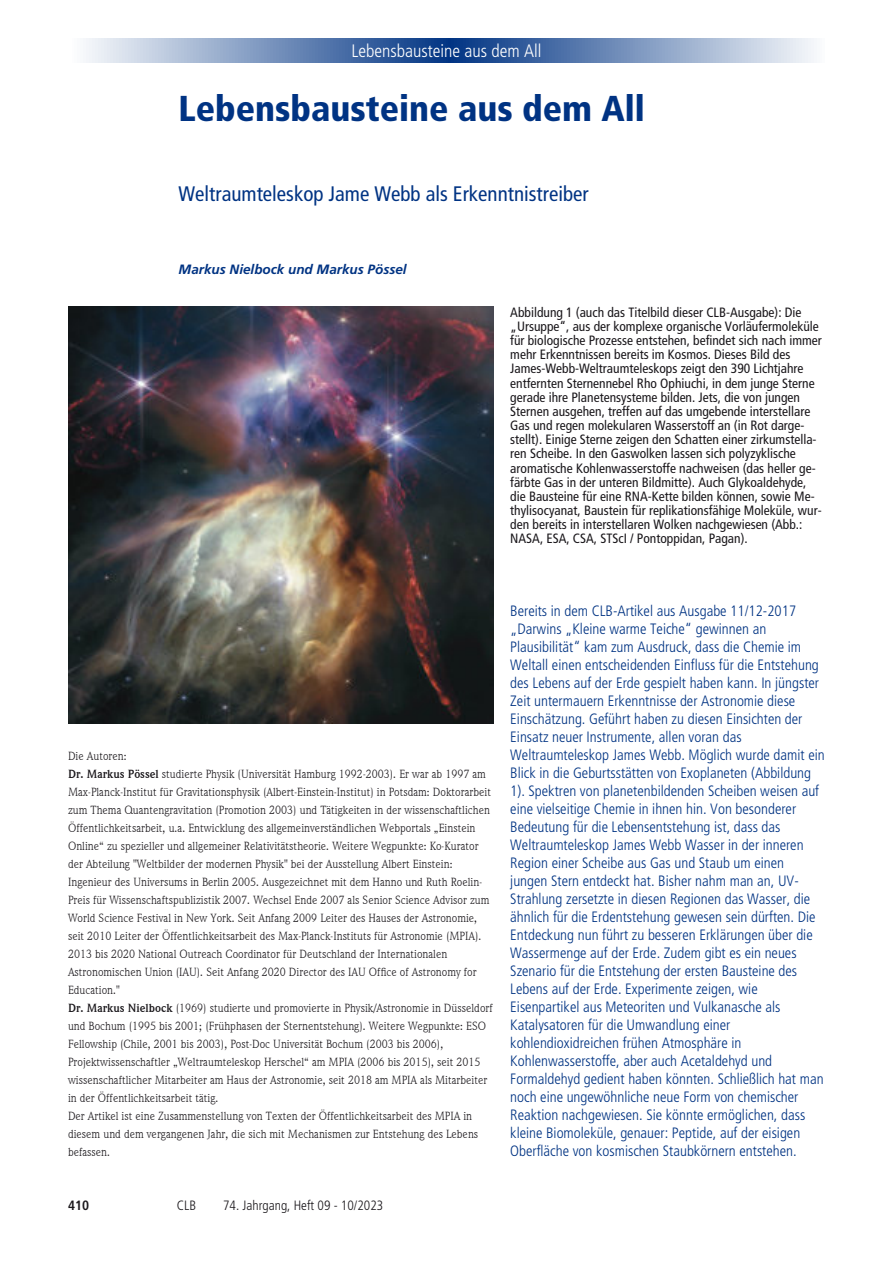
<style>
.page{position:relative;width:893px;height:1263px;background:#fff}
.page>*{position:absolute;margin:0;border:0;box-sizing:border-box;transform-origin:0 0}
.t1{font:900 condensed 36px "Frutiger";color:#003383}
.t2{font:condensed 21px "Frutiger";color:#003383}
.t3{font:300 condensed 18px "Frutiger";color:#fff}
.t4{font:300 condensed 15px/18px "Frutiger";color:#003383}
.t5{font:condensed 13.5px/14.1px "Frutiger";color:#1a171b}
.t6{font:300 condensed 13.5px "Frutiger";color:#1a171b}
.t7{font:italic 700 13.5px "Frutiger";color:#003383}
.t8{font:700 condensed 13.5px "Frutiger";color:#1a171b}
.t9{font:12px/18px "Weidemann IT Cby BT";color:#1a171b;scale:.96 1}
.s1{font-weight:700}
</style>
<div class="page">
<svg style="left:86px;top:39px;width:728px;height:24px;background:#7a94be"></svg>
<img style="left:68px;top:307px;width:425px;height:417px">
<h3 class="t3" style="left:351px;top:43px;width:192px">Lebensbausteine aus dem All</h3>
<h1 class="t1" style="left:179px;top:94px;width:468px">Lebensbausteine aus dem All</h1>
<h2 class="t2" style="left:179px;top:185px;width:412px">Weltraumteleskop Jame Webb als Erkenntnistreiber</h2>
<p class="t7" style="left:179px;top:263px;width:230px">Markus Nielbock und Markus Pössel</p>
<p class="t5" style="left:510px;top:306px;width:313px">Abbildung 1 (auch das Titelbild dieser CLB-Ausgabe): Die „Ursuppe“, aus der komplexe organische Vorläufermoleküle für biologische Prozesse entstehen, befindet sich nach immer mehr Erkenntnissen bereits im Kosmos. Dieses Bild des James-Webb-Weltraumteleskops zeigt den 390 Lichtjahre entfernten Sternennebel Rho Ophiuchi, in dem junge Sterne gerade ihre Planetensysteme bilden. Jets, die von jungen Sternen ausgehen, treffen auf das umgebende interstellare Gas und regen molekularen Wasserstoff an (in Rot darge&shy;stellt). Einige Sterne zeigen den Schatten einer zirkumstella&shy;ren Scheibe. In den Gaswolken lassen sich polyzyklische aromatische Kohlenwasserstoffe nachweisen (das heller ge&shy;färbte Gas in der unteren Bildmitte). Auch Glykoaldehyde, die Bausteine für eine RNA-Kette bilden können, sowie Me&shy;thylisocyanat, Baustein für replikationsfähige Moleküle, wur&shy;den bereits in interstellaren Wolken nachgewiesen (Abb.:<br>NASA, ESA, CSA, STScI / Pontoppidan, Pagan).</p>
<p class="t9" style="left:68px;top:746px;width:444px">Die Autoren:<br><span class="s1">Dr. Markus Pössel</span> studierte Physik (Universität Hamburg 1992-2003). Er war ab 1997 am Max-Planck-Institut für Gravitationsphysik (Albert-Einstein-Institut) in Potsdam: Doktorarbeit zum Thema Quantengravitation (Promotion 2003) und Tätigkeiten in der wissenschaftlichen Öffentlichkeitsarbeit, u.a. Entwicklung des allgemeinverständlichen Webportals „Einstein Online“ zu spezieller und allgemeiner Relativitätstheorie. Weitere Wegpunkte: Ko-Kurator der Abteilung "Weltbilder der modernen Physik" bei der Ausstellung Albert Einstein:<br>Ingenieur des Universums in Berlin 2005. Ausgezeichnet mit dem Hanno und Ruth Roelin-Preis für Wissenschaftspublizistik 2007. Wechsel Ende 2007 als Senior Science Advisor zum World Science Festival in New York. Seit Anfang 2009 Leiter des Hauses der Astronomie, seit 2010 Leiter der Öffentlichkeitsarbeit des Max-Planck-Instituts für Astronomie (MPIA).<br>2013 bis 2020 National Outreach Coordinator für Deutschland der Internationalen Astronomischen Union (IAU). Seit Anfang 2020 Director des IAU Office of Astronomy for Education."<br><span class="s1">Dr. Markus Nielbock</span> (1969) studierte und promovierte in Physik/Astronomie in Düsseldorf und Bochum (1995 bis 2001; (Frühphasen der Sternentstehung). Weitere Wegpunkte: ESO Fellowship (Chile, 2001 bis 2003), Post-Doc Universität Bochum (2003 bis 2006), Projektwissenschaftler „Weltraumteleskop Herschel“ am MPIA (2006 bis 2015), seit 2015 wissenschaftlicher Mitarbeiter am Haus der Astronomie, seit 2018 am MPIA als Mitarbeiter in der Öffentlichkeitsarbeit tätig.<br>Der Artikel ist eine Zusammenstellung von Texten der Öffentlichkeitsarbeit des MPIA in diesem und dem vergangenen Jahr, die sich mit Mechanismen zur Entstehung des Lebens befassen.</p>
<p class="t4" style="left:510px;top:603px;width:316px">Bereits in dem CLB-Artikel aus Ausgabe 11/12-2017 „Darwins „Kleine warme Teiche“ gewinnen an Plausibilität“ kam zum Ausdruck, dass die Chemie im Weltall einen entscheidenden Einfluss für die Entstehung des Lebens auf der Erde gespielt haben kann. In jüngster Zeit untermauern Erkenntnisse der Astronomie diese Einschätzung. Geführt haben zu diesen Einsichten der Einsatz neuer Instrumente, allen voran das Weltraumteleskop James Webb. Möglich wurde damit ein Blick in die Geburtsstätten von Exoplaneten (Abbildung 1). Spektren von planetenbildenden Scheiben weisen auf eine vielseitige Chemie in ihnen hin. Von besonderer Bedeutung für die Lebensentstehung ist, dass das Weltraumteleskop James Webb Wasser in der inneren Region einer Scheibe aus Gas und Staub um einen jungen Stern entdeckt hat. Bisher nahm man an, UV-Strahlung zersetzte in diesen Regionen das Wasser, die ähnlich für die Erdentstehung gewesen sein dürften. Die Entdeckung nun führt zu besseren Erklärungen über die Wassermenge auf der Erde. Zudem gibt es ein neues Szenario für die Entstehung der ersten Bausteine des Lebens auf der Erde. Experimente zeigen, wie Eisenpartikel aus Meteoriten und Vulkanasche als Katalysatoren für die Umwandlung einer kohlendioxidreichen frühen Atmosphäre in Kohlenwasserstoffe, aber auch Acetaldehyd und Formaldehyd gedient haben könnten. Schließlich hat man noch eine ungewöhnliche neue Form von chemischer Reaktion nachgewiesen. Sie könnte ermöglichen, dass kleine Biomoleküle, genauer: Peptide, auf der eisigen Oberfläche von kosmischen Staubkörnern entstehen.</p>
<p class="t8" style="left:68px;top:1199px;width:23px">410</p>
<p class="t6" style="left:177px;top:1199px;width:21px">CLB</p>
<p class="t6" style="left:223px;top:1199px;width:162px">74. Jahrgang, Heft 09 - 10/2023</p>
</div>
